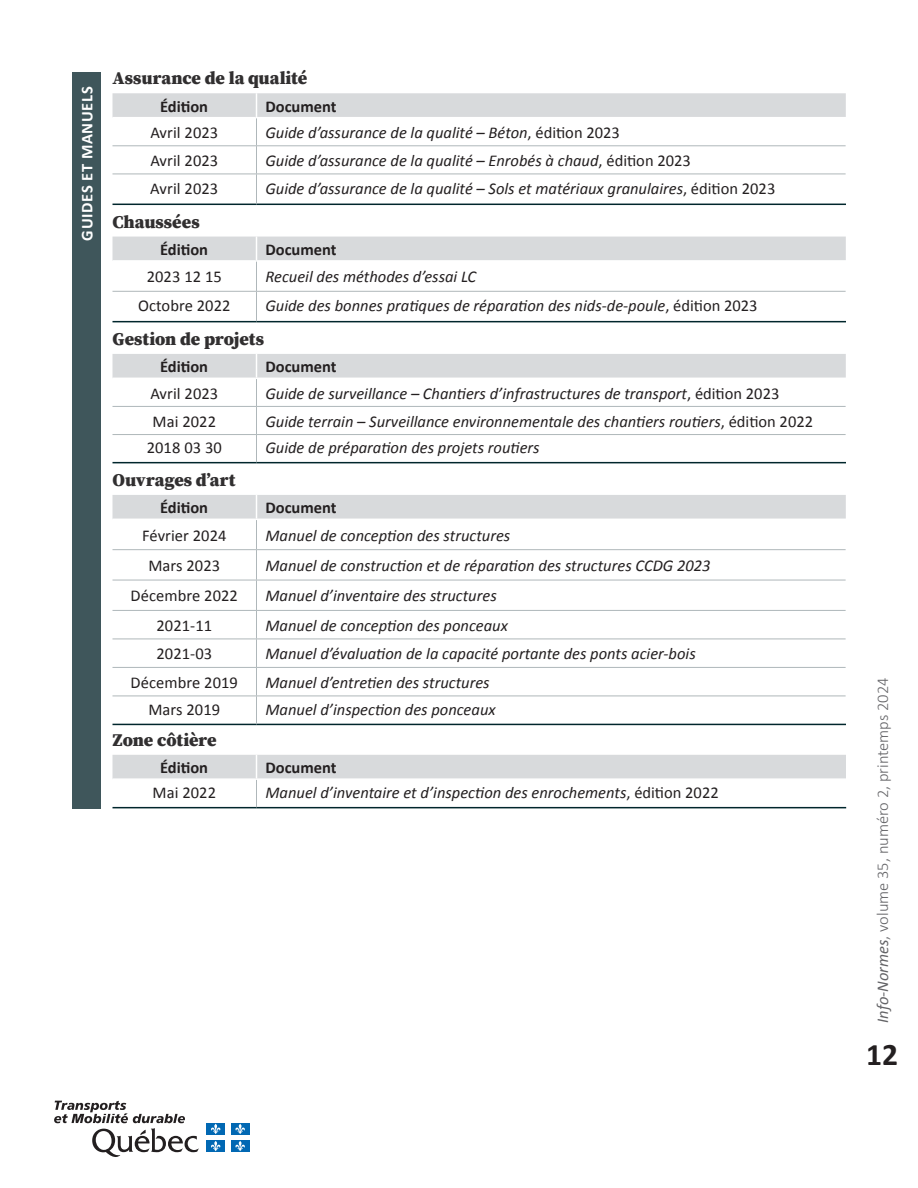
<style>
.page{position:relative;width:918px;height:1188px;background:#fff}
.page>*{position:absolute;margin:0;border:0;box-sizing:border-box;transform-origin:0 0}
.t1{font:700 31.5px "Calibri";color:#231f20}
.t2{font:18px "Source Serif Variable";color:#312f30}
.t3{font:italic 16.5px "Calibri";color:#231f20}
.t4{font:16.5px "Calibri";letter-spacing:.005em;color:#231f20}
.t5{font:700 16.5px "Calibri";color:#231f20}
.t6{font:300 16.5px "Calibri";color:#636366}
.t7{font:700 16.5px "Calibri";letter-spacing:.04em;color:#fff}
.s1{font-style:normal}
.s2{font-weight:400;font-style:italic}
</style>
<div class="page">
<hr style="left:112px;top:204px;width:144px;height:1px;background:#00262c">
<hr style="left:256px;top:204px;width:590px;height:1px;background:#00262c">
<svg style="left:112px;top:93px;width:734px;height:81px"></svg>
<hr style="left:256px;top:174px;width:590px;height:1px;background:#afb7ba">
<hr style="left:256px;top:174px;width:1px;height:30px;background:#afb7ba">
<hr style="left:112px;top:145px;width:144px;height:1px;background:#afb7ba">
<hr style="left:112px;top:174px;width:144px;height:1px;background:#afb7ba">
<hr style="left:112px;top:724px;width:144px;height:1px;background:#00262c">
<hr style="left:256px;top:724px;width:590px;height:1px;background:#00262c">
<svg style="left:112px;top:495px;width:734px;height:54px"></svg>
<hr style="left:256px;top:549px;width:590px;height:1px;background:#afb7ba">
<hr style="left:256px;top:550px;width:1px;height:30px;background:#afb7ba">
<hr style="left:256px;top:580px;width:590px;height:1px;background:#afb7ba">
<hr style="left:256px;top:580px;width:1px;height:30px;background:#afb7ba">
<hr style="left:256px;top:610px;width:590px;height:1px;background:#afb7ba">
<hr style="left:256px;top:639px;width:590px;height:1px;background:#afb7ba">
<hr style="left:256px;top:667px;width:590px;height:1px;background:#afb7ba">
<hr style="left:256px;top:696px;width:590px;height:1px;background:#afb7ba">
<svg style="left:256px;top:611px;width:1px;height:113px"></svg>
<hr style="left:112px;top:549px;width:144px;height:1px;background:#afb7ba">
<hr style="left:112px;top:580px;width:144px;height:1px;background:#afb7ba">
<hr style="left:112px;top:610px;width:144px;height:1px;background:#afb7ba">
<hr style="left:112px;top:639px;width:144px;height:1px;background:#afb7ba">
<hr style="left:112px;top:667px;width:144px;height:1px;background:#afb7ba">
<hr style="left:112px;top:696px;width:144px;height:1px;background:#afb7ba">
<hr style="left:112px;top:519px;width:144px;height:1px;background:#fff">
<hr style="left:256px;top:519px;width:590px;height:1px;background:#fff">
<hr style="left:112px;top:462px;width:144px;height:1px;background:#00262c">
<hr style="left:256px;top:462px;width:590px;height:1px;background:#00262c">
<svg style="left:112px;top:354px;width:734px;height:108px"></svg>
<hr style="left:112px;top:406px;width:144px;height:1px;background:#afb7ba">
<hr style="left:112px;top:434px;width:144px;height:1px;background:#afb7ba">
<hr style="left:112px;top:378px;width:144px;height:1px;background:#fff">
<hr style="left:256px;top:378px;width:590px;height:1px;background:#fff">
<hr style="left:112px;top:321px;width:144px;height:1px;background:#00262c">
<hr style="left:256px;top:321px;width:590px;height:1px;background:#00262c">
<svg style="left:112px;top:237px;width:734px;height:84px"></svg>
<hr style="left:112px;top:291px;width:144px;height:1px;background:#afb7ba">
<div style="left:72px;top:72px;width:28px;height:736px;background:#3f565b"></div>
<hr style="left:112px;top:807px;width:144px;height:1px;background:#00262c">
<hr style="left:256px;top:807px;width:590px;height:1px;background:#00262c">
<svg style="left:112px;top:755px;width:734px;height:52px"></svg>
<svg style="left:54px;top:1101px;width:145px;height:56px"></svg>
<div style="left:206px;top:1123px;width:19px;height:12px;background:#0168b3"></div>
<svg style="left:211px;top:1124px;width:10px;height:10px"></svg>
<div style="left:231px;top:1123px;width:19px;height:12px;background:#0168b3"></div>
<svg style="left:235px;top:1124px;width:10px;height:10px"></svg>
<div style="left:206px;top:1140px;width:19px;height:12px;background:#0168b3"></div>
<svg style="left:211px;top:1141px;width:10px;height:10px"></svg>
<div style="left:231px;top:1140px;width:19px;height:12px;background:#0168b3"></div>
<svg style="left:235px;top:1141px;width:10px;height:10px"></svg>
<p class="t7" style="left:76px;top:241px;width:156px;rotate:-90deg">GUIDES ET MANUELS</p>
<p class="t2" style="left:112px;top:66px;width:196px">Assurance de la qualité</p>
<p class="t5" style="left:160px;top:96px;width:50px">Édition</p>
<p class="t5" style="left:265px;top:96px;width:73px">Document</p>
<p class="t4" style="left:150px;top:122px;width:69px">Avril 2023</p>
<p class="t3" style="left:265px;top:121px;width:356px">Guide d’assurance de la qualité – Béton<span class="s1">, édition 2023</span></p>
<p class="t4" style="left:150px;top:150px;width:69px">Avril 2023</p>
<p class="t3" style="left:265px;top:149px;width:427px">Guide d’assurance de la qualité – Enrobés à chaud<span class="s1">, édition 2023</span></p>
<p class="t4" style="left:150px;top:178px;width:69px">Avril 2023</p>
<p class="t3" style="left:265px;top:177px;width:511px">Guide d’assurance de la qualité – Sols et matériaux granulaires<span class="s1">, édition 2023</span></p>
<p class="t2" style="left:112px;top:210px;width:89px">Chaussées</p>
<p class="t5" style="left:160px;top:239px;width:50px">Édition</p>
<p class="t5" style="left:265px;top:239px;width:73px">Document</p>
<p class="t4" style="left:147px;top:266px;width:77px">2023 12 15</p>
<p class="t3" style="left:265px;top:266px;width:212px">Recueil des méthodes d’essai LC</p>
<p class="t4" style="left:138px;top:295px;width:94px">Octobre 2022</p>
<p class="t3" style="left:265px;top:294px;width:494px">Guide des bonnes pratiques de réparation des nids-de-poule<span class="s1">, édition 2023</span></p>
<p class="t2" style="left:112px;top:327px;width:153px">Gestion de projets</p>
<p class="t5" style="left:160px;top:356px;width:50px">Édition</p>
<p class="t5" style="left:265px;top:356px;width:73px">Document</p>
<p class="t4" style="left:150px;top:383px;width:69px">Avril 2023</p>
<p class="t3" style="left:265px;top:382px;width:515px">Guide de surveillance – Chantiers d’infrastructures de transport<span class="s1">, édition 2023</span></p>
<p class="t4" style="left:153px;top:411px;width:65px">Mai 2022</p>
<p class="t3" style="left:265px;top:410px;width:549px">Guide terrain – Surveillance environnementale des chantiers routiers<span class="s1">, édition 2022</span></p>
<p class="t4" style="left:147px;top:437px;width:77px">2018 03 30</p>
<p class="t3" style="left:265px;top:437px;width:276px">Guide de préparation des projets routiers</p>
<p class="t2" style="left:112px;top:468px;width:124px">Ouvrages d’art</p>
<p class="t5" style="left:160px;top:497px;width:50px">Édition</p>
<p class="t5" style="left:265px;top:497px;width:73px">Document</p>
<p class="t4" style="left:142px;top:525px;width:86px">Février 2024</p>
<p class="t3" style="left:265px;top:524px;width:246px">Manuel de conception des structures</p>
<p class="t4" style="left:148px;top:555px;width:73px">Mars 2023</p>
<p class="t3" style="left:265px;top:554px;width:446px">Manuel de construction et de réparation des structures CCDG 2023</p>
<p class="t4" style="left:131px;top:586px;width:109px">Décembre 2022</p>
<p class="t3" style="left:265px;top:585px;width:233px">Manuel d’inventaire des structures</p>
<p class="t4" style="left:156px;top:615px;width:57px">2021-11</p>
<p class="t3" style="left:265px;top:614px;width:244px">Manuel de conception des ponceaux</p>
<p class="t4" style="left:156px;top:643px;width:57px">2021-03</p>
<p class="t3" style="left:265px;top:643px;width:432px">Manuel d’évaluation de la capacité portante des ponts acier-bois</p>
<p class="t4" style="left:131px;top:672px;width:109px">Décembre 2019</p>
<p class="t3" style="left:265px;top:671px;width:226px">Manuel d’entretien des structures</p>
<p class="t4" style="left:148px;top:699px;width:73px">Mars 2019</p>
<p class="t3" style="left:265px;top:698px;width:232px">Manuel d’inspection des ponceaux</p>
<p class="t2" style="left:112px;top:728px;width:106px">Zone côtière</p>
<p class="t5" style="left:160px;top:757px;width:50px">Édition</p>
<p class="t5" style="left:265px;top:757px;width:73px">Document</p>
<p class="t4" style="left:153px;top:782px;width:65px">Mai 2022</p>
<p class="t3" style="left:265px;top:781px;width:455px">Manuel d’inventaire et d’inspection des enrochements<span class="s1">, édition 2022</span></p>
<p class="t6" style="left:872px;top:1023px;width:347px;rotate:-90deg"><span class="s2">Info-Normes</span>, volume 35, numéro 2, printemps 2024</p>
<h1 class="t1" style="left:866px;top:1034px;width:33px">12</h1>
</div>
